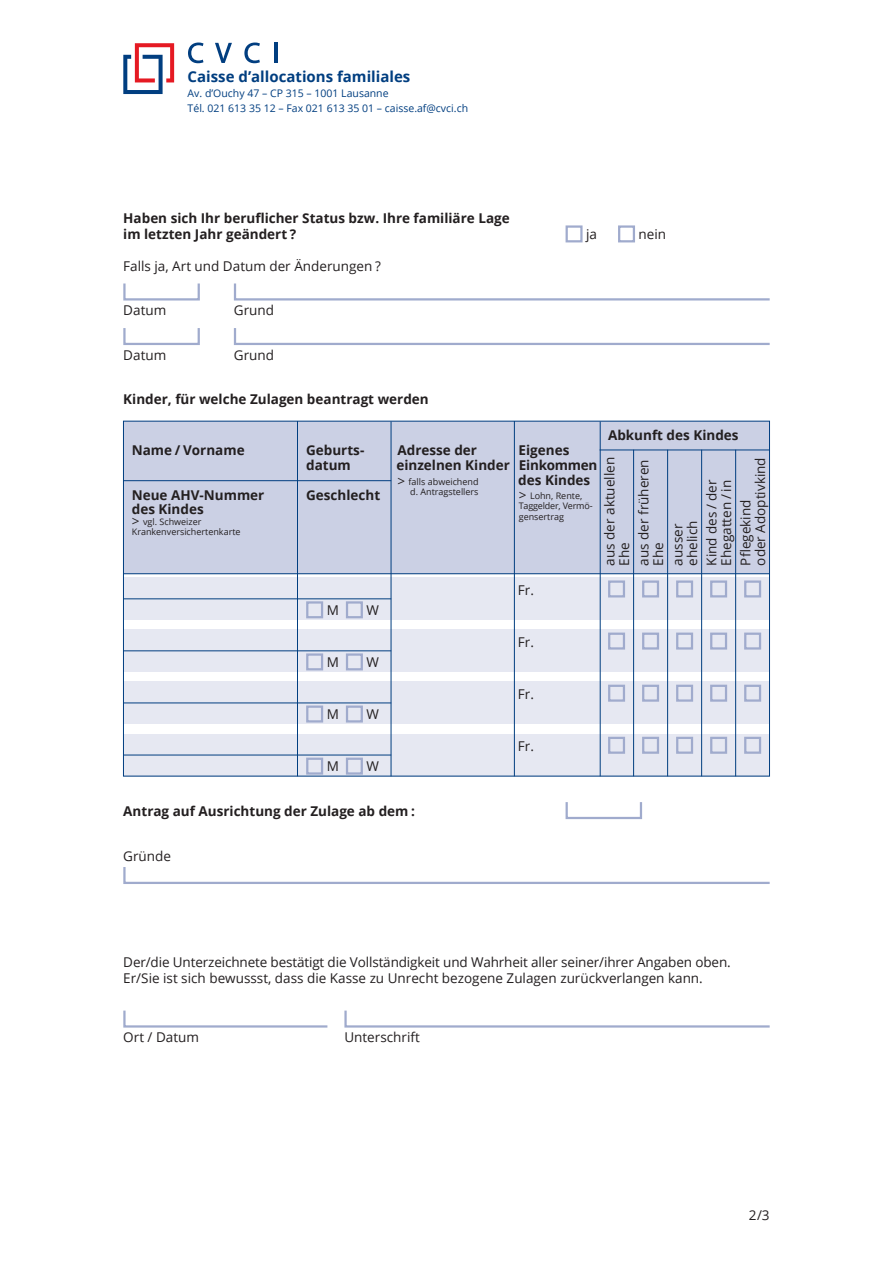
<style>
.page{position:relative;width:893px;height:1263px;background:#fff}
.page>*{position:absolute;margin:0;border:0;box-sizing:border-box;transform-origin:0 0}
.t1{font:700 15px "Open Sans";color:#013e80}
.t2{font:13.5px/14.9px "Open Sans";color:#231f20}
.t3{font:700 13.5px/16.5px "Open Sans";color:#231f20}
.t4{font:10.5px/15px "Open Sans";color:#013e80}
.t5{font:9px/10.5px "Open Sans";color:#231f20}
.s1{font-size:13.5px}
</style>
<div class="page">
<svg style="left:188px;top:43px;width:16px;height:20px"></svg>
<svg style="left:215px;top:43px;width:17px;height:20px"></svg>
<svg style="left:244px;top:43px;width:16px;height:20px"></svg>
<hr style="left:275px;top:43px;width:3px;height:20px;background:#013e80">
<svg style="left:123px;top:43px;width:51px;height:51px"></svg>
<div style="left:566px;top:225px;width:17px;height:17px;border:2px solid #a0abcd"></div>
<div style="left:618px;top:225px;width:17px;height:17px;border:2px solid #a0abcd"></div>
<svg style="left:123px;top:283px;width:77px;height:18px"></svg>
<svg style="left:233px;top:283px;width:537px;height:18px"></svg>
<svg style="left:123px;top:328px;width:77px;height:17px"></svg>
<svg style="left:233px;top:328px;width:537px;height:17px"></svg>
<svg style="left:565px;top:802px;width:78px;height:18px"></svg>
<svg style="left:123px;top:867px;width:647px;height:17px"></svg>
<svg style="left:123px;top:1010px;width:205px;height:18px"></svg>
<svg style="left:344px;top:1010px;width:426px;height:18px"></svg>
<svg style="left:123px;top:421px;width:647px;height:355px"></svg>
<hr style="left:123px;top:573px;width:647px;height:1px;background:#013e80">
<hr style="left:123px;top:599px;width:268px;height:1px;background:#013e80">
<hr style="left:123px;top:651px;width:268px;height:1px;background:#013e80">
<hr style="left:123px;top:703px;width:268px;height:1px;background:#013e80">
<hr style="left:123px;top:755px;width:268px;height:1px;background:#013e80">
<hr style="left:123px;top:480px;width:268px;height:1px;background:#013e80">
<hr style="left:600px;top:450px;width:170px;height:1px;background:#013e80">
<hr style="left:297px;top:421px;width:1px;height:355px;background:#013e80">
<hr style="left:391px;top:421px;width:1px;height:355px;background:#013e80">
<hr style="left:514px;top:421px;width:1px;height:355px;background:#013e80">
<hr style="left:633px;top:450px;width:1px;height:326px;background:#013e80">
<hr style="left:667px;top:450px;width:1px;height:326px;background:#013e80">
<hr style="left:701px;top:450px;width:1px;height:326px;background:#013e80">
<hr style="left:735px;top:450px;width:1px;height:326px;background:#013e80">
<hr style="left:600px;top:421px;width:1px;height:355px;background:#013e80">
<p class="t1" style="left:188px;top:66px;width:224px">Caisse d’allocations familiales</p>
<p class="t4" style="left:188px;top:86px;width:282px">Av. d’Ouchy 47 – CP 315 – 1001 Lausanne<br>Tél. 021 613 35 12 – Fax 021 613 35 01 – caisse.af@cvci.ch</p>
<p class="t3" style="left:123px;top:209px;width:388px">Haben sich Ihr beruflicher Status bzw. Ihre familiäre Lage im letzten Jahr geändert ?</p>
<p class="t2" style="left:123px;top:258px;width:259px">Falls ja, Art und Datum der Änderungen ?</p>
<p class="t2" style="left:123px;top:303px;width:44px">Datum</p>
<p class="t2" style="left:234px;top:303px;width:42px">Grund</p>
<p class="t2" style="left:123px;top:347px;width:44px">Datum</p>
<p class="t2" style="left:234px;top:347px;width:42px">Grund</p>
<p class="t3" style="left:123px;top:391px;width:307px">Kinder, für welche Zulagen beantragt werden</p>
<p class="t2" style="left:586px;top:227px;width:12px">ja</p>
<p class="t2" style="left:639px;top:227px;width:29px">nein</p>
<p class="t3" style="left:608px;top:427px;width:132px">Abkunft des Kindes</p>
<p class="t3" style="left:132px;top:441px;width:114px">Name / Vorname</p>
<p class="t3" style="left:306px;top:441px;width:60px">Geburts-</p>
<p class="t3" style="left:398px;top:441px;width:81px">Adresse der</p>
<p class="t3" style="left:519px;top:441px;width:52px">Eigenes</p>
<p class="t3" style="left:306px;top:456px;width:46px">datum</p>
<p class="t3" style="left:396px;top:456px;width:202px">einzelnen Kinder Einkommen</p>
<p class="t5" style="left:397px;top:476px;width:83px"><span class="s1">&gt;</span> falls abweichend</p>
<p class="t3" style="left:518px;top:471px;width:73px">des Kindes</p>
<p class="t3" style="left:132px;top:486px;width:134px">Neue AHV-Nummer</p>
<p class="t3" style="left:306px;top:486px;width:76px">Geschlecht</p>
<p class="t5" style="left:410px;top:486px;width:70px">d. Antragstellers</p>
<p class="t3" style="left:132px;top:501px;width:73px">des Kindes</p>
<p class="t5" style="left:132px;top:516px;width:110px"><span class="s1">&gt;</span> vgl. Schweizer<br>Krankenversichertenkarte</p>
<p class="t2" style="left:602px;top:566px;width:110px;rotate:-90deg">aus der aktuellen<br>Ehe</p>
<p class="t2" style="left:636px;top:566px;width:108px;rotate:-90deg">aus der früheren<br>Ehe</p>
<p class="t5" style="left:519px;top:490px;width:75px"><span class="s1">&gt;</span> Lohn, Rente,<br>Taggelder, Vermö&shy;gensertrag</p>
<p class="t2" style="left:327px;top:602px;width:14px">M</p>
<p class="t2" style="left:366px;top:602px;width:14px">W</p>
<p class="t2" style="left:327px;top:654px;width:14px">M</p>
<p class="t2" style="left:366px;top:654px;width:14px">W</p>
<p class="t2" style="left:327px;top:706px;width:14px">M</p>
<p class="t2" style="left:366px;top:706px;width:14px">W</p>
<p class="t2" style="left:327px;top:758px;width:14px">M</p>
<p class="t2" style="left:366px;top:758px;width:14px">W</p>
<p class="t2" style="left:518px;top:582px;width:18px">Fr.</p>
<p class="t2" style="left:518px;top:634px;width:18px">Fr.</p>
<p class="t2" style="left:518px;top:686px;width:18px">Fr.</p>
<p class="t2" style="left:518px;top:738px;width:18px">Fr.</p>
<p class="t2" style="left:670px;top:566px;width:46px;rotate:-90deg">ausser ehelich</p>
<p class="t2" style="left:738px;top:566px;width:110px;rotate:-90deg">Pflegekind<br>oder Adoptivkind</p>
<p class="t2" style="left:704px;top:566px;width:87px;rotate:-90deg">Kind des / der<br>Ehegatten / in</p>
<p class="t3" style="left:123px;top:803px;width:293px">Antrag auf Ausrichtung der Zulage ab dem :</p>
<p class="t2" style="left:123px;top:848px;width:49px">Gründe</p>
<p class="t2" style="left:123px;top:953px;width:609px;line-height:16.5px">Der/die Unterzeichnete bestätigt die Vollständigkeit und Wahrheit aller seiner/ihrer Angaben oben.<br>Er/Sie ist sich bewussst, dass die Kasse zu Unrecht bezogene Zulagen zurückverlangen kann.</p>
<p class="t2" style="left:123px;top:1030px;width:77px">Ort / Datum</p>
<p class="t2" style="left:344px;top:1030px;width:77px">Unterschrift</p>
<p class="t2" style="left:749px;top:1208px;width:22px">2/3</p>
</div>
